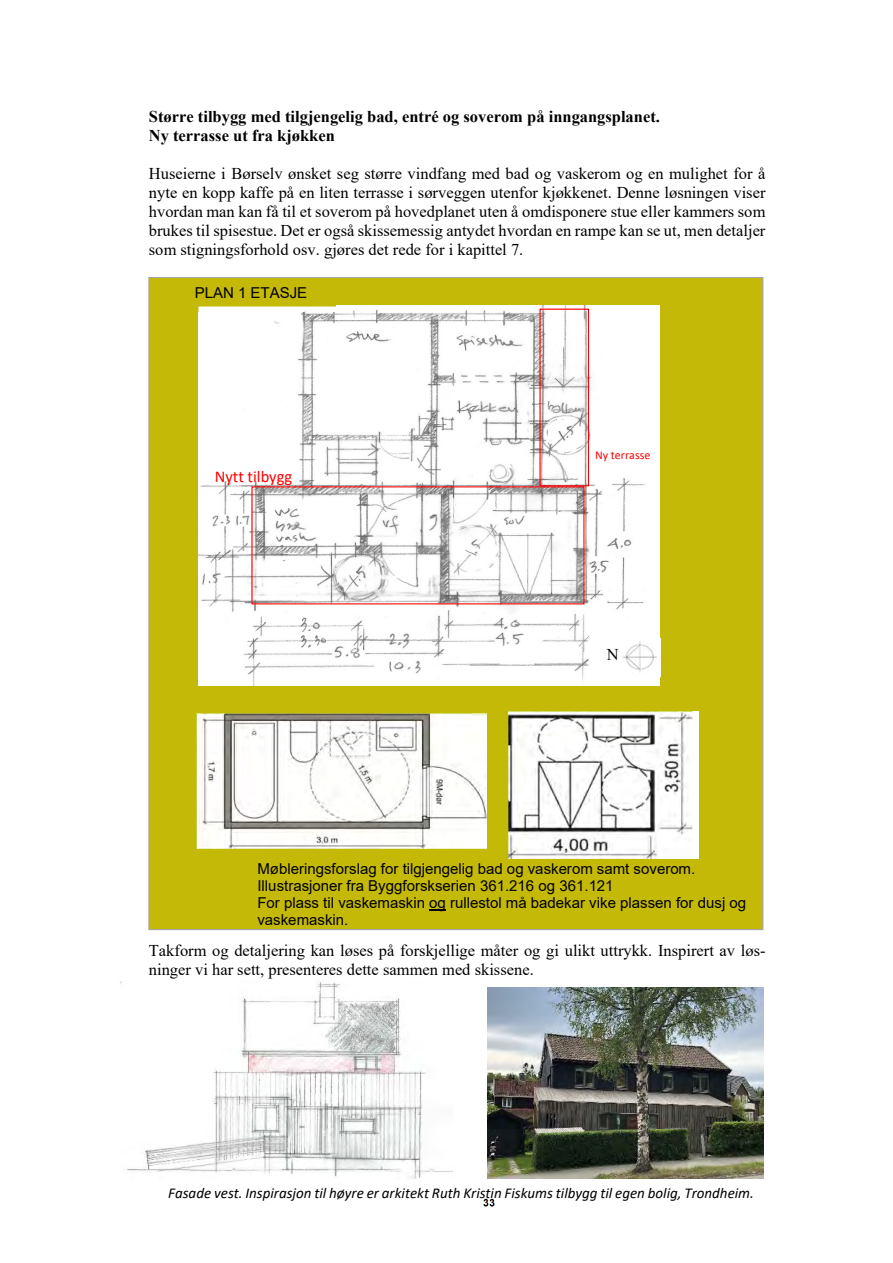
<style>
.page{position:relative;width:893px;height:1263px;background:#fff}
.page>*{position:absolute;margin:0;border:0;box-sizing:border-box;transform-origin:0 0}
.t1{font:16.5px/18.9px "Times New Roman";color:#000;text-align:justify}
.t2{font:700 16.5px/19px "Times New Roman";color:#000}
.t3{font:16.5px "Calibri";color:#f00}
.t4{font:15px/17.2px "Arial";color:#000}
.t5{font:italic 15px "Calibri";color:#000}
.t6{font:12px "Calibri";color:#f00}
</style>
<div class="page">
<img style="left:120px;top:981px;width:332px;height:198px">
<img style="left:483px;top:1198px;width:12px;height:9px">
<img style="left:488px;top:988px;width:275px;height:191px">
<div style="left:148px;top:277px;width:615px;height:653px;background:#c4b907"></div>
<img style="left:197px;top:714px;width:290px;height:135px">
<img style="left:508px;top:711px;width:191px;height:148px">
<img style="left:198px;top:306px;width:462px;height:380px">
<img style="left:596px;top:638px;width:64px;height:38px">
<img style="left:184px;top:283px;width:152px;height:28px">
<svg style="left:429px;top:910px;width:17px;height:1px"></svg>
<svg style="left:251px;top:309px;width:338px;height:295px"></svg>
<p class="t2" style="left:149px;top:107px;width:513px">Større tilbygg med tilgjengelig bad, entré og soverom på inngangsplanet.<br>Ny terrasse ut fra kjøkken</p>
<p class="t1" style="left:149px;top:164px;width:618px">Huseierne i Børselv ønsket seg større vindfang med bad og vaskerom og en mulighet for å nyte en kopp kaffe på en liten terrasse i sørveggen utenfor kjøkkenet. Denne løsningen viser hvordan man kan få til et soverom på hovedplanet uten å omdisponere stue eller kammers som brukes til spisestue. Det er også skissemessig antydet hvordan en rampe kan se ut, men detaljer som stigningsforhold osv. gjøres det rede for i kapittel 7.</p>
<p class="t4" style="left:195px;top:284px;width:114px">PLAN 1 ETASJE</p>
<p class="t3" style="left:215px;top:465px;width:79px">Nytt tilbygg</p>
<p class="t6" style="left:595px;top:447px;width:57px">Ny terrasse</p>
<p class="t1" style="left:607px;top:645px;width:13px">N</p>
<p class="t4" style="left:257px;top:860px;width:490px">Møbleringsforslag for tilgjengelig bad og vaskerom samt soverom.<br>Illustrasjoner fra Byggforskserien 361.216 og 361.121<br>For plass til vaskemaskin og rullestol må badekar vike plassen for dusj og vaskemaskin.</p>
<p class="t1" style="left:149px;top:941px;width:618px">Takform og detaljering kan løses på forskjellige måter og gi ulikt uttrykk. Inspirert av løs&shy;ninger vi har sett, presenteres dette sammen med skissene.</p>
<p class="t5" style="left:168px;top:1187px;width:587px">Fasade vest. Inspirasjon til høyre er arkitekt Ruth Kristin Fiskums tilbygg til egen bolig, Trondheim.</p>
</div>
